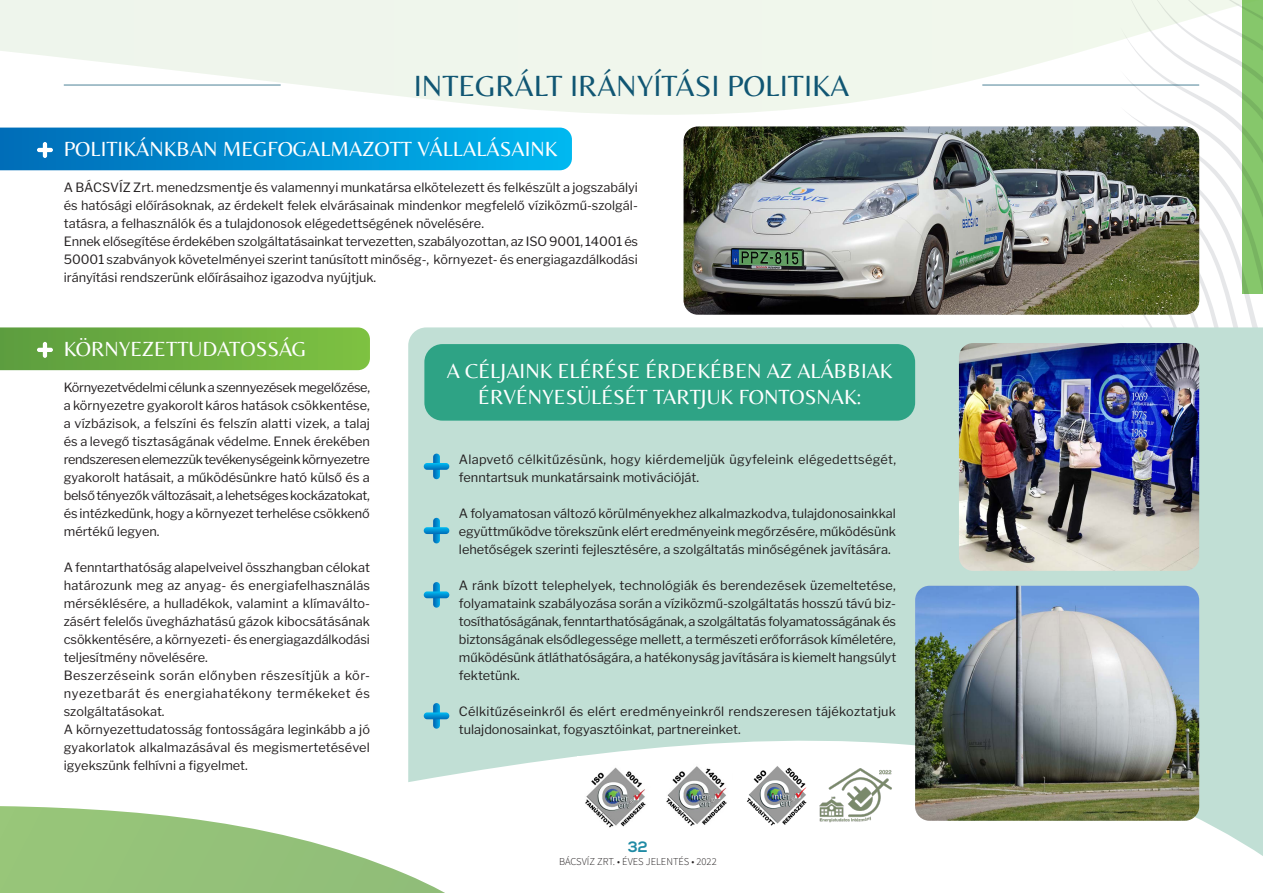
<style>
.page{position:relative;width:1263px;height:893px;background:#fff}
.page>*{position:absolute;margin:0;border:0;box-sizing:border-box;transform-origin:0 0}
.t1{font:30px "Belleza";color:#105673}
.t2{font:21px/25.2px "Belleza";color:#fff;text-align:center}
.t3{font:700 15px "Nexa";color:#208ba5}
.t4{font:12.75px/18px "Libre Franklin";color:#231f20;text-align:justify}
.t5{font:12.75px/18px "Libre Franklin";letter-spacing:.02em;color:#231f20}
.t6{font:300 10.5px "Source Sans Pro";color:#231f20}
</style>
<div class="page">
<svg style="left:1131px;top:116px;width:132px;height:211px"></svg>
<svg style="left:1242px;top:116px;width:21px;height:177px;background:#82c268"></svg>
<div style="left:408px;top:327px;width:855px;height:332px;background:#c1dfd5"></div>
<div style="left:424px;top:344px;width:491px;height:77px;background:#2ea385;border-radius:18px"></div>
<svg style="left:408px;top:659px;width:855px;height:197px;fill:#c1dfd5"></svg>
<svg style="left:0;top:755px;width:645px;height:138px"></svg>
<svg style="left:0;top:0;width:1263px;height:116px"></svg>
<svg style="left:433px;top:454px;width:7px;height:25px"></svg>
<svg style="left:424px;top:463px;width:25px;height:7px"></svg>
<svg style="left:433px;top:518px;width:7px;height:25px"></svg>
<svg style="left:424px;top:527px;width:25px;height:7px"></svg>
<svg style="left:433px;top:582px;width:7px;height:26px"></svg>
<svg style="left:424px;top:591px;width:25px;height:7px"></svg>
<svg style="left:433px;top:703px;width:7px;height:26px"></svg>
<svg style="left:424px;top:712px;width:25px;height:7px"></svg>
<hr style="left:64px;top:84px;width:217px;height:2px;background:#105673">
<hr style="left:982px;top:84px;width:217px;height:2px;background:#105673">
<svg style="left:0;top:128px;width:572px;height:42px;background:#0091d3"></svg>
<svg style="left:0;top:327px;width:370px;height:43px;background:#6fb043"></svg>
<hr style="left:43px;top:142px;width:4px;height:16px;background:#fff;border-radius:2px">
<hr style="left:37px;top:148px;width:16px;height:4px;background:#fff;border-radius:2px">
<hr style="left:43px;top:342px;width:4px;height:16px;background:#fff;border-radius:2px">
<hr style="left:37px;top:348px;width:16px;height:4px;background:#fff;border-radius:2px">
<img style="left:915px;top:586px;width:284px;height:235px">
<img style="left:959px;top:343px;width:240px;height:228px">
<img style="left:684px;top:126px;width:515px;height:189px">
<img style="left:577px;top:756px;width:241px;height:78px">
<img style="left:815px;top:763px;width:81px;height:64px">
<p class="t1" style="left:414px;top:61px;width:437px">INTEGRÁLT IRÁNYÍTÁSI POLITIKA</p>
<p class="t2" style="left:64px;top:135px;width:495px">POLITIKÁNKBAN MEGFOGALMAZOTT VÁLLALÁSAINK</p>
<p class="t4" style="left:64px;top:179px;width:576px">A BÁCSVÍZ Zrt. menedzsmentje és valamennyi munkatársa elkötelezett és felkészült a jogszabályi és hatósági előírásoknak, az érdekelt felek elvárásainak mindenkor megfelelő víziközmű-szolgál&shy;tatásra, a felhasználók és a tulajdonosok elégedettségének növelésére.</p>
<p class="t4" style="left:64px;top:233px;width:576px">Ennek elősegítése érdekében szolgáltatásainkat tervezetten, szabályozottan, az ISO 9001, 14001 és 50001 szabványok követelményei szerint tanúsított minőség-, környezet- és energiagazdálkodási irányítási rendszerünk előírásaihoz igazodva nyújtjuk.</p>
<p class="t2" style="left:64px;top:335px;width:244px">KÖRNYEZETTUDATOSSÁG</p>
<p class="t4" style="left:64px;top:379px;width:308px">Környezetvédelmi célunk a szennyezések megelőzése, a környezetre gyakorolt káros hatások csökkentése, a vízbázisok, a felszíni és felszín alatti vizek, a talaj és a levegő tisztaságának védelme. Ennek érekében rendszeresen elemezzük tevékenységeink környezetre gyakorolt hatásait, a működésünkre ható külső és a belső tényezők változásait, a lehetséges kockázatokat, és intézkedünk, hogy a környezet terhelése csökkenő mértékű legyen.</p>
<p class="t4" style="left:64px;top:559px;width:308px">A fenntarthatóság alapelveivel összhangban célokat határozunk meg az anyag- és energiafelhasználás mérséklésére, a hulladékok, valamint a klímaválto&shy;zásért felelős üvegházhatású gázok kibocsátásának csökkentésére, a környezeti- és energiagazdálkodási teljesítmény növelésére.</p>
<p class="t4" style="left:64px;top:667px;width:308px">Beszerzéseink során előnyben részesítjük a kör&shy;nyezetbarát és energiahatékony termékeket és szolgáltatásokat.</p>
<p class="t4" style="left:64px;top:721px;width:308px">A környezettudatosság fontosságára leginkább a jó gyakorlatok alkalmazásával és megismertetésével igyekszünk felhívni a figyelmet.</p>
<p class="t2" style="left:447px;top:357px;width:447px">A CÉLJAINK ELÉRÉSE ÉRDEKÉBEN AZ ALÁBBIAK<br>ÉRVÉNYESÜLÉSÉT TARTJUK FONTOSNAK:</p>
<p class="t5" style="left:459px;top:450px;width:439px">Alapvető célkitűzésünk, hogy kiérdemeljük ügyfeleink elégedettségét, fenntartsuk munkatársaink motivációját.</p>
<p class="t4" style="left:459px;top:504px;width:438px">A folyamatosan változó körülményekhez alkalmazkodva, tulajdonosainkkal együttműködve törekszünk elért eredményeink megőrzésére, működésünk lehetőségek szerinti fejlesztésére, a szolgáltatás minőségének javítására.</p>
<p class="t4" style="left:459px;top:576px;width:439px">A ránk bízott telephelyek, technológiák és berendezések üzemeltetése, folyamataink szabályozása során a víziközmű-szolgáltatás hosszú távú biz&shy;tosíthatóságának, fenntarthatóságának, a szolgáltatás folyamatosságának és biztonságának elsődlegessége mellett, a természeti erőforrások kíméletére, működésünk átláthatóságára, a hatékonyság javítására is kiemelt hangsúlyt fektetünk.</p>
<p class="t5" style="left:459px;top:702px;width:439px">Célkitűzéseinkről és elért eredményeinkről rendszeresen tájékoztatjuk tulajdonosainkat, fogyasztóinkat, partnereinket.</p>
<p class="t3" style="left:628px;top:838px;width:21px">32</p>
<p class="t6" style="left:559px;top:855px;width:159px">BÁCSVÍZ ZRT. • ÉVES JELENTÉS • 2022</p>
</div>
